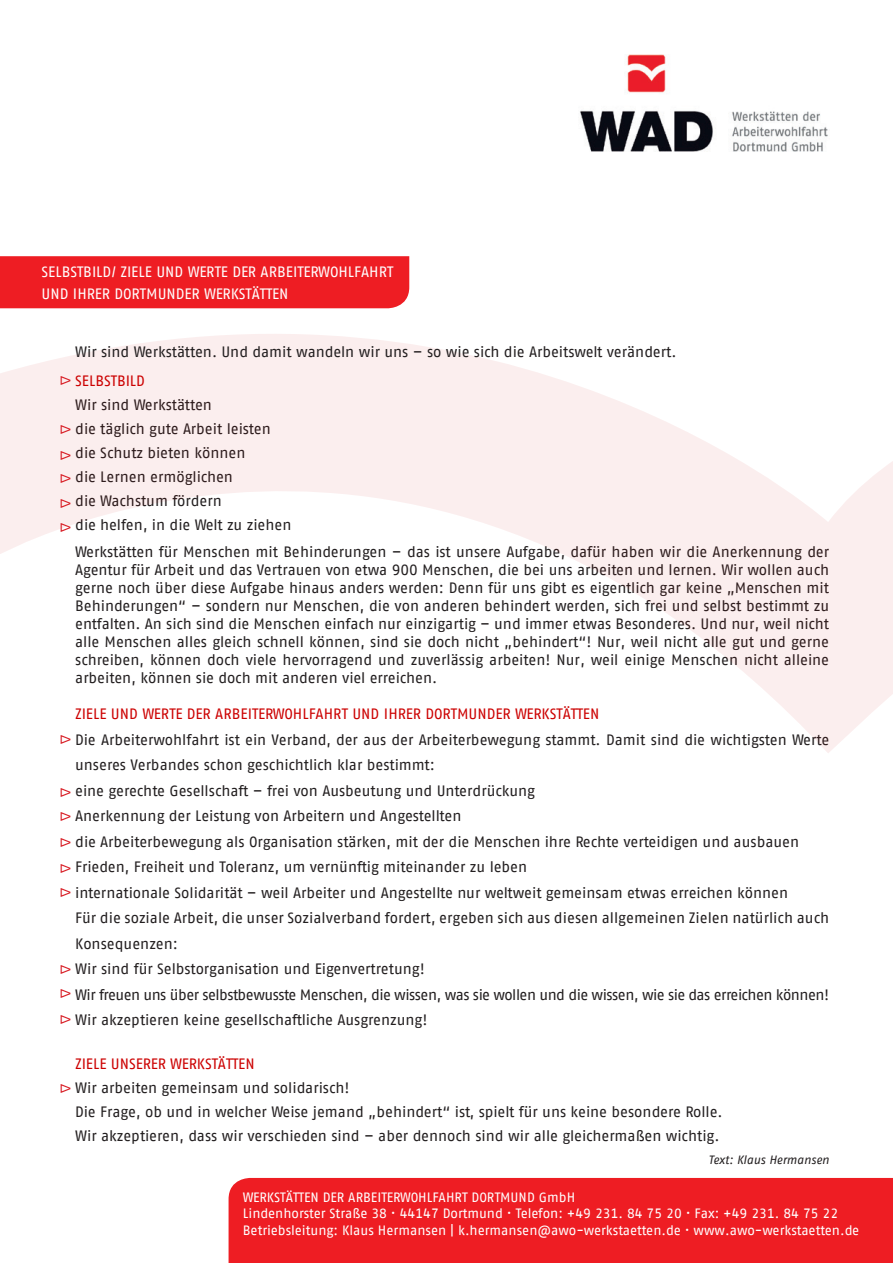
<style>
.page{position:relative;width:893px;height:1263px;background:#fff}
.page>*{position:absolute;margin:0;border:0;box-sizing:border-box;transform-origin:0 0}
.t1{font:15px/18px "AWO Fago Office";color:#231f20}
.t2{font:15px "AWO Fago Office";letter-spacing:-.03em;color:#231f20}
.t3{font:15px "AWO Fago Office";color:#c00}
.t4{font:15px "AWO Fago Office";color:#fff}
.t5{font:13.5px "AWO Fago Office";color:#fff}
.t6{font:13.5px "Futura BT";color:#d7171f}
.t7{font:italic 12px "AWO Fago Office";letter-spacing:-.005em;color:#231f20}
</style>
<div class="page">
<svg style="left:0;top:334px;width:893px;height:419px"></svg>
<div style="left:0;top:256px;width:409px;height:52px;background:#ee1d23"></div>
<img style="left:580px;top:54px;width:248px;height:98px">
<div style="left:229px;top:1178px;width:664px;height:85px;background:#ee1d23"></div>
<p class="t4" style="left:41px;top:264px;width:353px">SELBSTBILD/ ZIELE UND WERTE DER ARBEITERWOHLFAHRT</p>
<p class="t4" style="left:41px;top:285px;width:249px">UND IHRER DORTMUNDER WERKSTÄTTEN</p>
<p class="t1" style="left:75px;top:343px;width:603px">Wir sind Werkstätten. Und damit wandeln wir uns – so wie sich die Arbeitswelt verändert.</p>
<p class="t3" style="left:75px;top:373px;width:71px">SELBSTBILD</p>
<p class="t1" style="left:75px;top:396px;width:138px">Wir sind Werkstätten</p>
<p class="t1" style="left:75px;top:420px;width:197px">die täglich gute Arbeit leisten</p>
<p class="t1" style="left:75px;top:444px;width:172px">die Schutz bieten können</p>
<p class="t1" style="left:75px;top:468px;width:159px">die Lernen ermöglichen</p>
<p class="t1" style="left:75px;top:492px;width:148px">die Wachstum fördern</p>
<p class="t1" style="left:75px;top:516px;width:218px">die helfen, in die Welt zu ziehen</p>
<p class="t1" style="left:75px;top:543px;width:756px;text-align:justify">Werkstätten für Menschen mit Behinderungen – das ist unsere Aufgabe, dafür haben wir die Anerkennung der Agentur für Arbeit und das Vertrauen von etwa 900 Menschen, die bei uns arbeiten und lernen. Wir wollen auch gerne noch über diese Aufgabe hinaus anders werden: Denn für uns gibt es eigentlich gar keine „Menschen mit Behinderungen“ – sondern nur Menschen, die von anderen behindert werden, sich frei und selbst bestimmt zu entfalten. An sich sind die Menschen einfach nur einzigartig – und immer etwas Besonderes. Und nur, weil nicht alle Menschen alles gleich schnell können, sind sie doch nicht „behindert“! Nur, weil nicht alle gut und gerne schreiben, können doch viele hervorragend und zuverlässig arbeiten! Nur, weil einige Menschen nicht alleine arbeiten, können sie doch mit anderen viel erreichen.</p>
<p class="t3" style="left:75px;top:706px;width:526px">ZIELE UND WERTE DER ARBEITERWOHLFAHRT UND IHRER DORTMUNDER WERKSTÄTTEN</p>
<p class="t1" style="left:75px;top:727px;width:755px;line-height:25.5px">Die Arbeiterwohlfahrt ist ein Verband, der aus der Arbeiterbewegung stammt. Damit sind die wichtigsten Werte unseres Verbandes schon geschichtlich klar bestimmt:</p>
<p class="t1" style="left:75px;top:781px;width:461px">eine gerechte Gesellschaft – frei von Ausbeutung und Unterdrückung</p>
<p class="t1" style="left:75px;top:807px;width:388px">Anerkennung der Leistung von Arbeitern und Angestellten</p>
<p class="t1" style="left:75px;top:832px;width:725px">die Arbeiterbewegung als Organisation stärken, mit der die Menschen ihre Rechte verteidigen und ausbauen</p>
<p class="t1" style="left:75px;top:858px;width:454px">Frieden, Freiheit und Toleranz, um vernünftig miteinander zu leben</p>
<p class="t1" style="left:75px;top:883px;width:715px">internationale Solidarität – weil Arbeiter und Angestellte nur weltweit gemeinsam etwas erreichen können</p>
<p class="t1" style="left:75px;top:905px;width:755px;line-height:25.5px">Für die soziale Arbeit, die unser Sozialverband fordert, ergeben sich aus diesen allgemeinen Zielen natürlich auch<br>Konsequenzen:</p>
<p class="t1" style="left:75px;top:960px;width:351px">Wir sind für Selbstorganisation und Eigenvertretung!</p>
<p class="t2" style="left:75px;top:986px;width:756px">Wir freuen uns über selbstbewusste Menschen, die wissen, was sie wollen und die wissen, wie sie das erreichen können!</p>
<p class="t1" style="left:75px;top:1011px;width:354px">Wir akzeptieren keine gesellschaftliche Ausgrenzung!</p>
<p class="t3" style="left:75px;top:1055px;width:181px">ZIELE UNSERER WERKSTÄTTEN</p>
<p class="t1" style="left:75px;top:1078px;width:276px">Wir arbeiten gemeinsam und solidarisch!</p>
<p class="t1" style="left:75px;top:1102px;width:649px">Die Frage, ob und in welcher Weise jemand „behindert“ ist, spielt für uns keine besondere Rolle.</p>
<p class="t1" style="left:75px;top:1126px;width:646px">Wir akzeptieren, dass wir verschieden sind – aber dennoch sind wir alle gleichermaßen wichtig.</p>
<p class="t6" style="left:74px;top:376px;width:11px;rotate:90deg">∆</p>
<p class="t6" style="left:74px;top:425px;width:11px;rotate:90deg">∆</p>
<p class="t6" style="left:74px;top:450px;width:11px;rotate:90deg">∆</p>
<p class="t6" style="left:74px;top:473px;width:11px;rotate:90deg">∆</p>
<p class="t6" style="left:74px;top:499px;width:11px;rotate:90deg">∆</p>
<p class="t6" style="left:74px;top:523px;width:11px;rotate:90deg">∆</p>
<p class="t6" style="left:74px;top:735px;width:11px;rotate:90deg">∆</p>
<p class="t6" style="left:74px;top:787px;width:11px;rotate:90deg">∆</p>
<p class="t6" style="left:74px;top:812px;width:11px;rotate:90deg">∆</p>
<p class="t6" style="left:74px;top:838px;width:11px;rotate:90deg">∆</p>
<p class="t6" style="left:74px;top:864px;width:11px;rotate:90deg">∆</p>
<p class="t6" style="left:74px;top:888px;width:11px;rotate:90deg">∆</p>
<p class="t6" style="left:74px;top:965px;width:11px;rotate:90deg">∆</p>
<p class="t6" style="left:74px;top:989px;width:11px;rotate:90deg">∆</p>
<p class="t6" style="left:74px;top:1015px;width:11px;rotate:90deg">∆</p>
<p class="t6" style="left:74px;top:1084px;width:11px;rotate:90deg">∆</p>
<p class="t7" style="left:709px;top:1153px;width:122px">Text: Klaus Hermansen</p>
<p class="t5" style="left:243px;top:1190px;width:334px">WERKSTÄTTEN DER ARBEITERWOHLFAHRT DORTMUND GmbH</p>
<p class="t5" style="left:243px;top:1206px;width:597px">Lindenhorster Straße 38 · 44147 Dortmund · Telefon: +49 231. 84 75 20 · Fax: +49 231. 84 75 22</p>
<p class="t5" style="left:243px;top:1222px;width:618px">Betriebsleitung: Klaus Hermansen | k.hermansen@awo-werkstaetten.de · www.awo-werkstaetten.de</p>
</div>
